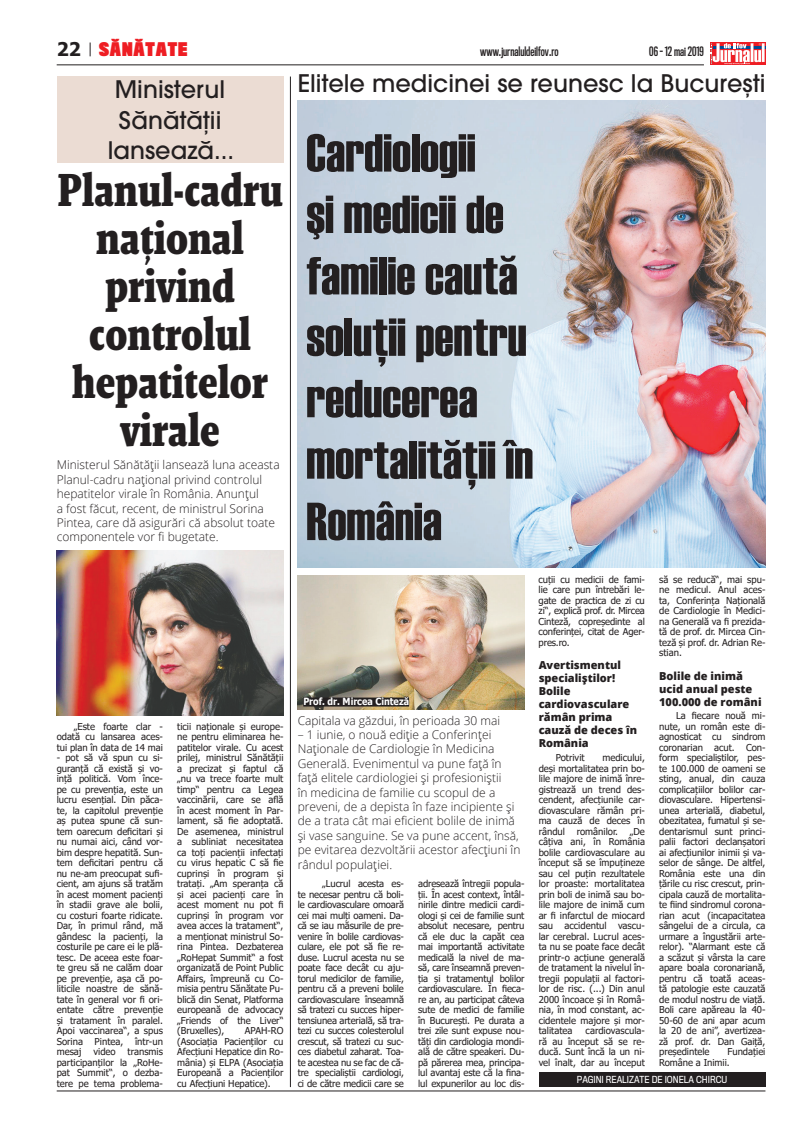
<style>
.page{position:relative;width:808px;height:1134px;background:#fff}
.page>*{position:absolute;margin:0;border:0;box-sizing:border-box;transform-origin:0 0}
.t1{font:53.4px/61.4px "Haettenschweiler";color:#231f20}
.t2{font:700 47px/48px "Malaga Narrow OT";color:#231f20;text-align:center}
.t3{font:500 24.1px "ITC Avant Garde Pro";color:#231f20}
.t4{font:500 24px/30.4px "ITC Avant Garde Pro";color:#231f20;text-align:center}
.t5{font:700 18.8px "Tahoma";color:#231f20}
.t6{font:900 17.3px "Titling Gothic FB Comp";letter-spacing:.05em;color:#ee1d23}
.t7{font:300 12px/14.4px "Open Sans";color:#231f20}
.t8{font:600 12px "Titling Gothic FB Comp";color:#231f20}
.t9{font:800 11px/13px "Open Sans";color:#231f20}
.t10{font:700 10px "Tahoma";color:#fff;scale:.9 1}
.t11{font:9.5px/10.5px "Tahoma";letter-spacing:-.005em;color:#231f20;text-align:justify}
.t12{font:9px "Titling Gothic FB Narrow";color:#fff}
</style>
<div class="page">
<div style="left:710px;top:43px;width:55px;height:22px;background:#ee1d23"></div>
<svg style="left:710px;top:43px;width:55px;height:21px"></svg>
<hr style="left:57px;top:64px;width:647px;height:1px;background:#231f20">
<hr style="left:57px;top:1090px;width:708px;height:1px;background:#231f20">
<svg style="left:90px;top:43px;width:1px;height:13px"></svg>
<div style="left:539px;top:1071px;width:226px;height:15px;background:#231f20"></div>
<img style="left:57px;top:551px;width:226px;height:164px">
<img style="left:298px;top:100px;width:467px;height:468px">
<img style="left:298px;top:575px;width:226px;height:135px">
<div style="left:57px;top:77px;width:226px;height:86px;background:#ebdcd3"></div>
<hr style="left:290px;top:77px;width:1px;height:1010px;background:#231f20">
<svg style="left:303px;top:695px;width:106px;height:11px"></svg>
<h3 class="t6" style="left:99px;top:38px;width:90px">SĂNĂTATE</h3>
<h3 class="t5" style="left:57px;top:36px;width:26px">22</h3>
<p class="t8" style="left:480px;top:45px;width:80px">www.jurnaluldeilfov.ro</p>
<p class="t8" style="left:649px;top:45px;width:56px">06 - 12 mai 2019</p>
<h3 class="t4" style="left:108px;top:74px;width:128px">Ministerul<br>Sănătății lansează...</h3>
<h2 class="t2" style="left:57px;top:166px;width:227px">Planul-cadru național privind controlul hepatitelor virale</h2>
<p class="t7" style="left:57px;top:457px;width:224px">Ministerul Sănătății lansează luna aceasta Planul-cadru național privind controlul hepatitelor virale în România. Anunțul<br>a fost făcut, recent, de ministrul Sorina Pintea, care dă asigurări că absolut toate componentele vor fi bugetate.</p>
<p class="t11" style="left:57px;top:722px;width:108px;text-indent:17px">„Este foarte clar - odată cu lansarea aces&shy;tui plan în data de 14 mai</p>
<p class="t11" style="left:57px;top:753px;width:108px">- pot să vă spun cu si&shy;guranţă că există şi vo&shy;inţă politică. Vom înce&shy;pe cu prevenţia, este un lucru esenţial. Din păca&shy;te, la capitolul prevenţie aş putea spune că sun&shy;tem oarecum deficitari şi nu numai aici, când vor&shy;bim despre hepatită. Sun&shy;tem deficitari pentru că nu ne-am preocupat sufi&shy;cient, am ajuns să tratăm în acest moment pacienţi în stadii grave ale bolii, cu costuri foarte ridicate.<br>Dar, în primul rând, mă gândesc la pacienţi, la costurile pe care ei le plă&shy;tesc. De aceea este foar&shy;te greu să ne calăm doar pe prevenţie, aşa că po&shy;liticile noastre de sănă&shy;tate în general vor fi ori&shy;entate către prevenție și tratament în paralel.<br>Apoi vaccinarea“, a spus Sorina Pintea, într-un mesaj</p>
<p class="t11" style="left:57px;top:1047px;width:108px;text-indent:37px">video transmis participanților la „RoHe&shy;pat Summit“, o dezba&shy;tere pe tema problema-</p>
<p class="t11" style="left:177px;top:722px;width:108px">ticii naționale și europe&shy;ne pentru eliminarea he&shy;patitelor virale. Cu acest prilej, ministrul Sănătății a precizat și faptul că „nu va trece foarte mult timp“ pentru ca Legea vaccinării, care se află în acest moment în Par&shy;lament, să fie adoptată.<br>De asemenea, ministrul a subliniat necesitatea ca toți pacienții infectați cu virus hepatic C să fie cuprinși în program și tratați. „Am speranța că și acei pacienți care în acest moment nu pot fi cuprinși în program vor avea acces la tratament“, a menționat ministrul So&shy;rina Pintea. Dezbaterea „RoHepat Summit“ a fost organizată de Point Public Affairs, împreună cu Co&shy;misia pentru Sănătate Pu&shy;blică din Senat, Platforma europeană de advocacy „Friends of the Liver“ (Bruxelles),</p>
<p class="t11" style="left:177px;top:1026px;width:108px;text-indent:68px">APAH-RO (Asociația Pacienților cu Afecțiuni Hepatice din Ro&shy;mânia) și ELPA (Asociația Europeană a Pacienților cu Afecțiuni Hepatice).</p>
<h3 class="t3" style="left:298px;top:67px;width:469px">Elitele medicinei se reunesc la București</h3>
<h1 class="t1" style="left:306px;top:122px;width:229px">Cardiologii<br>şi medicii de familie caută soluţii pentru reducerea mortalităţii în<br>România</h1>
<p class="t10" style="left:303px;top:694px;width:119px">Prof. dr. Mircea Cinteză</p>
<p class="t7" style="left:298px;top:713px;width:204px">Capitala va găzdui, în perioada 30 mai</p>
<p class="t7" style="left:298px;top:727px;width:224px">– 1 iunie, o nouă ediție a Conferinţei Naţionale de Cardiologie în Medicina Generală. Evenimentul va pune față în față elitele cardiologiei și profesioniștii<br>în medicina de familie cu scopul de a preveni, de a depista în faze incipiente și de a trata cât mai eficient bolile de inimă și vase sanguine. Se va pune accent, însă, pe evitarea dezvoltării acestor afecțiuni în rândul populației.</p>
<p class="t11" style="left:298px;top:879px;width:108px;text-indent:25px">„Lucrul acesta es&shy;te necesar pentru că boli&shy;le cardiovasculare omoară cei mai mulți oameni. Da&shy;că se iau măsurile de pre&shy;venire în bolile cardiovas&shy;culare, ele pot să fie re&shy;duse. Lucrul acesta nu se poate face decât cu aju&shy;torul medicilor de familie, pentru că a preveni bolile cardiovasculare înseamnă să tratezi cu succes hiper&shy;tensiunea arterială, să tra&shy;tezi cu succes colesterolul crescut, să tratezi cu suc&shy;ces diabetul zaharat. Toa&shy;te acestea nu se fac de că&shy;tre specialiştii cardiologi, ci de către medicii care se</p>
<p class="t11" style="left:418px;top:879px;width:108px">adresează întregii popula&shy;ţii. În acest context, întâl&shy;nirile dintre medicii cardi&shy;ologi şi cei de familie sunt absolut necesare, pentru că ele duc la capăt cea mai importantă activitate medicală la nivel de ma&shy;să, care înseamnă preven&shy;ţia şi tratamentul bolilor cardiovasculare. În fieca&shy;re an, au participat câteva sute de medici de familie în Bucureşti. Pe durata a trei zile sunt expuse nou&shy;tăţi din cardiologia mondi&shy;ală de către speakeri. Du&shy;pă părerea mea, principa&shy;lul avantaj este că la fina&shy;lul expunerilor au loc dis-</p>
<p class="t11" style="left:539px;top:575px;width:108px">cuţii cu medicii de fami&shy;lie care pun întrebări le&shy;gate de practica de zi cu zi“, explică prof. dr. Mircea Cinteză, copreședinte al conferinței, citat de Ager&shy;pres.ro.</p>
<p class="t9" style="left:539px;top:658px;width:100px">Avertismentul specialiștilor!<br>Bolile cardiovasculare rămân prima cauză de deces în<br>România</p>
<p class="t11" style="left:556px;top:753px;width:31px">Potrivit</p>
<p class="t11" style="left:539px;top:753px;width:108px;text-indent:64px">medicului, deși mortalitatea prin bo&shy;lile majore de inimă înre&shy;gistrează un trend des&shy;cendent, afecțiunile car&shy;diovasculare rămân pri&shy;ma cauză de deces în rândul românilor. „De câțiva ani, în România bolile cardiovasculare au început să se împuțineze sau cel puțin rezultatele lor proaste: mortalitatea prin boli de inimă sau bo&shy;lile majore de inimă cum ar fi infarctul de miocard sau accidentul vascu&shy;lar cerebral. Lucrul aces&shy;ta nu se poate face decât printr-o acțiune generală de tratament la nivelul în&shy;tregii populații al factori&shy;lor de risc. (...) Din anul 2000 încoace și în Româ&shy;nia, în mod constant, ac&shy;cidentele majore și mor&shy;talitatea</p>
<p class="t11" style="left:539px;top:1026px;width:108px;text-indent:47px">cardiovascula&shy;ră au început să se re&shy;ducă. Sunt încă la un ni&shy;vel înalt, dar au început</p>
<p class="t11" style="left:659px;top:575px;width:108px">să se reducă“, mai spu&shy;ne medicul. Anul aces&shy;ta, Conferința Națională de Cardiologie în Medici&shy;na Generală va fi prezida&shy;tă de prof. dr. Mircea Cin&shy;teză și prof. dr. Adrian Re&shy;stian.</p>
<p class="t9" style="left:659px;top:669px;width:104px">Bolile de inimă ucid anual peste<br>100.000 de români</p>
<p class="t11" style="left:659px;top:711px;width:108px;text-indent:17px">La fiecare nouă mi&shy;nute, un român este di&shy;agnosticat cu sindrom coronarian acut. Con&shy;form specialiștilor, pes&shy;te 100.000 de oameni se sting, anual, din cauza complicațiilor bolilor car&shy;diovasculare. Hipertensi&shy;unea arterială, diabetul, obezitatea, fumatul și se&shy;dentarismul sunt princi&shy;palii factori declanșatori ai afecțiunilor inimii și va&shy;selor de sânge. De altfel, România este una din țările cu risc crescut, prin&shy;cipala cauză de mortalita&shy;te fiind sindromul corona&shy;rian acut (incapacitatea sângelui de a circula, ca urmare a îngustării arte&shy;relor). “Alarmant este că a scăzut și vârsta la care apare boala coronariană, pentru că toată aceas&shy;tă patologie este cauzată de modul nostru de viață.<br>Boli care apăreau la 40- 50-60 de ani apar acum la 20 de ani”, avertizea&shy;ză prof. dr. Dan Gaiță, președintele</p>
<p class="t11" style="left:659px;top:1047px;width:108px;text-indent:68px">Fundației<br>Române a Inimii.</p>
<p class="t12" style="left:577px;top:1074px;width:152px">PAGINI REALIZATE DE -IONELA CHIRCU</p>
</div>
